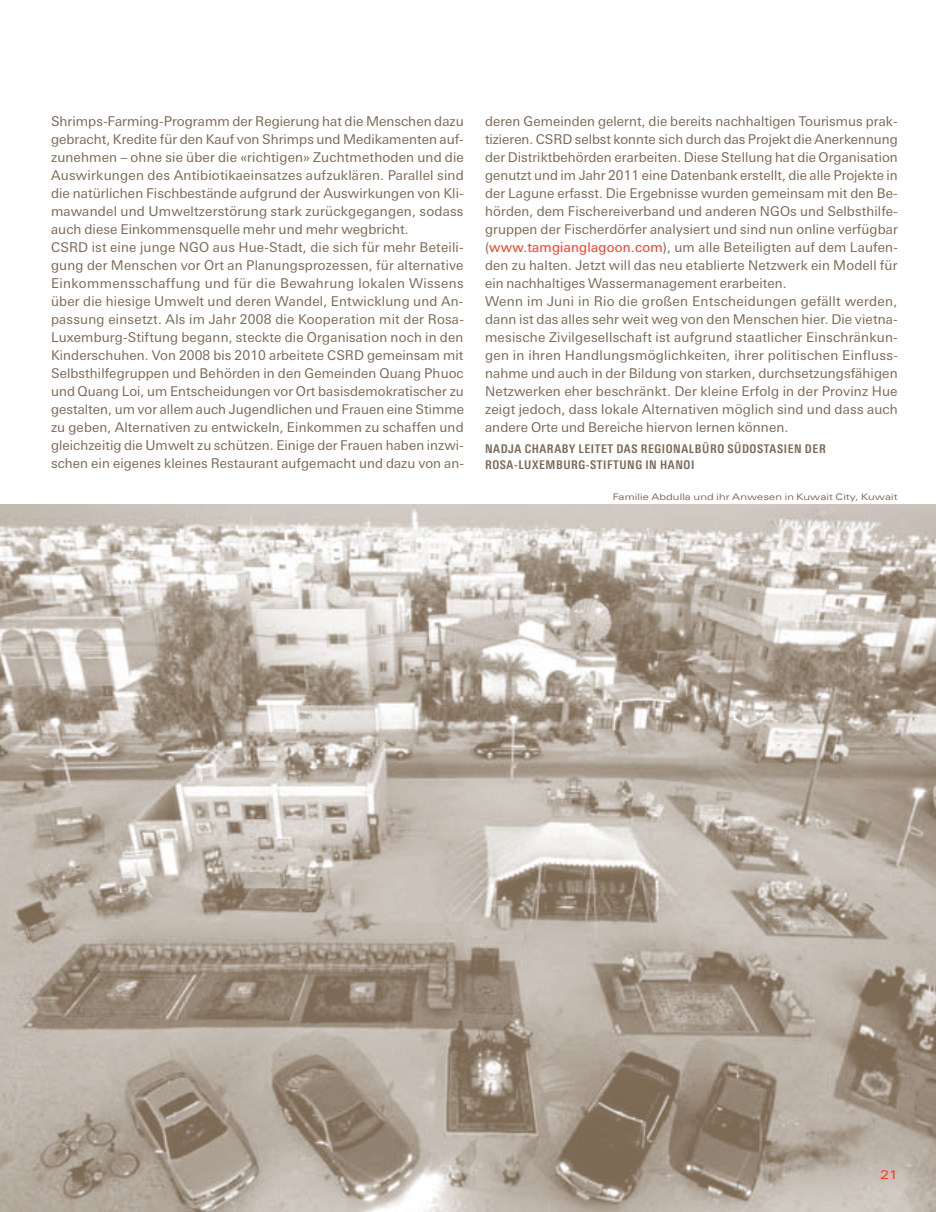
<style>
.page{position:relative;width:936px;height:1212px;background:#fff}
.page>*{position:absolute;margin:0;border:0;box-sizing:border-box;transform-origin:0 0}
.t1{font:13.5px/18px "Linotype Univers Basic";letter-spacing:.01em;color:#7c6a55}
.t2{font:700 condensed 12px "Linotype Univers";letter-spacing:.05em;color:#7c6a55}
.t3{font:12px "Linotype Univers Extd";color:#ff3319}
.t4{font:9px "Linotype Univers Extd";letter-spacing:.015em;color:#7c6a55}
.s1{color:#ff3319}
</style>
<div class="page">
<img style="left:0;top:504px;width:935px;height:708px">
<p class="t1" style="left:51px;top:113px;width:414px">Shrimps-Farming-Programm der Regierung hat die Menschen dazu gebracht, Kredite für den Kauf von Shrimps und Medikamenten auf&shy;zunehmen – ohne sie über die «richtigen» Zuchtmethoden und die Auswirkungen des Antibiotikaeinsatzes aufzuklären. Parallel sind die natürlichen Fischbestände aufgrund der Auswirkungen von Kli&shy;mawandel und Umweltzerstörung stark zurückgegangen, sodass auch diese Einkommensquelle mehr und mehr wegbricht.<br>CSRD ist eine junge NGO aus Hue-Stadt, die sich für mehr Beteili&shy;gung der Menschen vor Ort an Planungsprozessen, für alternative Einkommensschaffung und für die Bewahrung lokalen Wissens über die hiesige Umwelt und deren Wandel, Entwicklung und An&shy;passung einsetzt. Als im Jahr 2008 die Kooperation mit der Rosa-Luxemburg-Stiftung begann, steckte die Organisation noch in den Kinderschuhen. Von 2008 bis 2010 arbeitete CSRD gemeinsam mit Selbsthilfegruppen und Behörden in den Gemeinden Quang Phuoc und Quang Loi, um Entscheidungen vor Ort basisdemokratischer zu gestalten, um vor allem auch Jugendlichen und Frauen eine Stimme zu geben, Alternativen zu entwickeln, Einkommen zu schaffen und gleichzeitig die Umwelt zu schützen. Einige der Frauen haben inzwi&shy;schen ein eigenes kleines Restaurant aufgemacht und dazu von an-</p>
<p class="t1" style="left:485px;top:113px;width:414px">deren Gemeinden gelernt, die bereits nachhaltigen Tourismus prak&shy;tizieren. CSRD selbst konnte sich durch das Projekt die Anerkennung der Distriktbehörden erarbeiten. Diese Stellung hat die Organisation genutzt und im Jahr 2011 eine Datenbank erstellt, die alle Projekte in der Lagune erfasst. Die Ergebnisse wurden gemeinsam mit den Be&shy;hörden, dem Fischereiverband und anderen NGOs und Selbsthilfe&shy;gruppen der Fischerdörfer analysiert und sind nun online verfügbar (<span class="s1">www.tamgianglagoon.com</span>), um alle Beteiligten auf dem Laufen&shy;den zu halten. Jetzt will das neu etablierte Netzwerk ein Modell für ein nachhaltiges Wassermanagement erarbeiten.<br>Wenn im Juni in Rio die großen Entscheidungen gefällt werden, dann ist das alles sehr weit weg von den Menschen hier. Die vietna&shy;mesische Zivilgesellschaft ist aufgrund staatlicher Einschränkun&shy;gen in ihren Handlungsmöglichkeiten, ihrer politischen Einfluss&shy;nahme und auch in der Bildung von starken, durchsetzungsfähigen Netzwerken eher beschränkt. Der kleine Erfolg in der Provinz Hue zeigt jedoch, dass lokale Alternativen möglich sind und dass auch andere Orte und Bereiche hiervon lernen können.</p>
<p class="t2" style="left:485px;top:441px;width:55px">NADJA CHARAB</p>
<p class="t2" style="left:569px;top:441px;width:22px">Y LEITET</p>
<p class="t2" style="left:616px;top:441px;width:8px">DAS</p>
<p class="t2" style="left:640px;top:441px;width:8px">REGIONALBÜRO</p>
<p class="t2" style="left:727px;top:441px;width:15px">SÜDOSTASIEN</p>
<p class="t2" style="left:804px;top:441px;width:8px">DER</p>
<p class="t2" style="left:485px;top:457px;width:48px">ROSA-LUXEMBURG</p>
<p class="t2" style="left:586px;top:457px;width:19px">-STIFTUNG</p>
<p class="t2" style="left:645px;top:457px;width:30px">IN HANOI</p>
<p class="t4" style="left:612px;top:492px;width:286px">Familie Abdulla und ihr Anwesen in Kuwait City, Kuwait</p>
<p class="t3" style="left:880px;top:1168px;width:19px">21</p>
</div>
